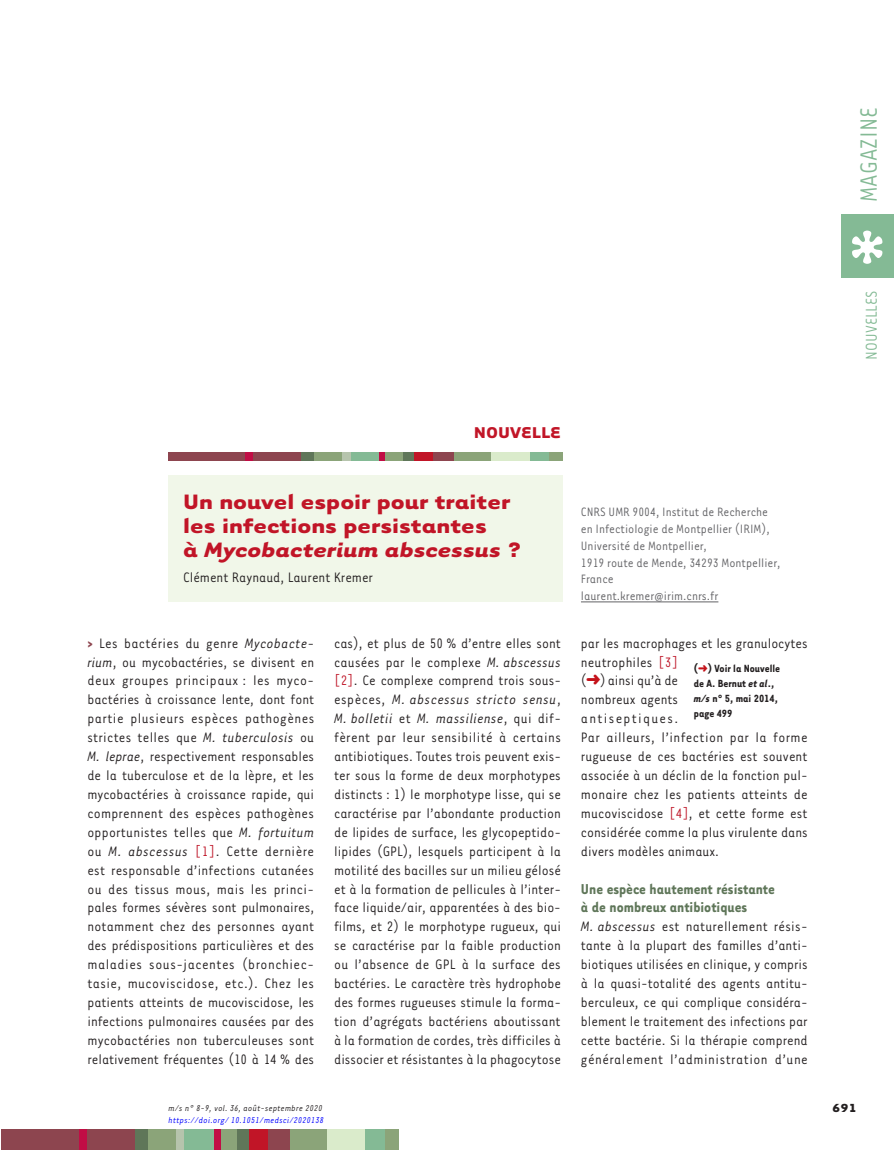
<style>
.page{position:relative;width:894px;height:1150px;background:#fff}
.page>*{position:absolute;margin:0;border:0;box-sizing:border-box;transform-origin:0 0}
.t1{font:27px "Tarzana Narrow";color:#84ba95}
.t2{font:700 24px/24px "Tarzana Wide";color:#c11527}
.t3{font:18px "Tarzana Narrow";color:#84ba95}
.t4{font:700 18px "Tarzana Wide";color:#c11527}
.t5{font:700 16.5px/18.9px "Tarzana Narrow";color:#5f7659}
.t6{font:15.75px/18.9px "Tarzana Narrow";color:#231f20;text-align:justify}
.t7{font:13.95px/17px "Tarzana Narrow";color:#636366}
.t8{font:700 13.5px "Tarzana Wide";color:#231f20}
.t9{font:700 12px/15px "Tarzana Narrow";color:#231f20}
.t10{font:italic 9.75px "Tarzana Narrow";letter-spacing:.025em;color:#00f}
.t11{font:italic 9.75px "Tarzana Narrow";letter-spacing:.025em;color:#231f20}
.s1{font-style:italic}
.s2{font-weight:700;color:#8d454f}
.s3{color:#bf182a}
.s4{color:#c4121a}
</style>
<div class="page">
<div style="left:1px;top:1128px;width:134px;height:21px;background:#8d454f"></div>
<div style="left:236px;top:1128px;width:13px;height:21px;background:#5f7659"></div>
<div style="left:79px;top:1128px;width:8px;height:21px;background:#c10d45"></div>
<div style="left:135px;top:1128px;width:21px;height:21px;background:#5f7659"></div>
<div style="left:148px;top:1128px;width:30px;height:21px;background:#8ba479"></div>
<div style="left:176px;top:1128px;width:9px;height:21px;background:#b6c4ad"></div>
<div style="left:185px;top:1128px;width:29px;height:21px;background:#84ba95"></div>
<div style="left:218px;top:1128px;width:19px;height:21px;background:#8ba479"></div>
<div style="left:214px;top:1128px;width:6px;height:21px;background:#c10d45"></div>
<div style="left:249px;top:1128px;width:27px;height:21px;background:#c11527"></div>
<div style="left:288px;top:1128px;width:39px;height:21px;background:#8ba479"></div>
<div style="left:268px;top:1128px;width:21px;height:21px;background:#8d454f"></div>
<div style="left:327px;top:1128px;width:39px;height:21px;background:#daebcb"></div>
<div style="left:365px;top:1128px;width:21px;height:21px;background:#84ba95"></div>
<div style="left:385px;top:1128px;width:13px;height:21px;background:#8ba479"></div>
<div style="left:841px;top:214px;width:52px;height:64px;background:#84ba95"></div>
<svg style="left:852px;top:230px;width:30px;height:34px"></svg>
<div style="left:168px;top:451px;width:133px;height:9px;background:#8d454f"></div>
<div style="left:300px;top:451px;width:27px;height:9px;background:#5f7659"></div>
<div style="left:401px;top:451px;width:13px;height:9px;background:#5f7659"></div>
<div style="left:314px;top:451px;width:29px;height:9px;background:#8ba479"></div>
<div style="left:350px;top:451px;width:29px;height:9px;background:#84ba95"></div>
<div style="left:529px;top:451px;width:20px;height:9px;background:#84ba95"></div>
<div style="left:384px;top:451px;width:18px;height:9px;background:#8ba479"></div>
<div style="left:548px;top:451px;width:14px;height:9px;background:#8ba479"></div>
<div style="left:453px;top:451px;width:38px;height:9px;background:#8ba479"></div>
<div style="left:491px;top:451px;width:39px;height:9px;background:#daebcb"></div>
<div style="left:342px;top:451px;width:8px;height:9px;background:#b6c4ad"></div>
<div style="left:246px;top:451px;width:7px;height:9px;background:#c10d45"></div>
<div style="left:379px;top:451px;width:6px;height:9px;background:#c10d45"></div>
<div style="left:414px;top:451px;width:27px;height:9px;background:#c11527"></div>
<div style="left:433px;top:451px;width:21px;height:9px;background:#8d454f"></div>
<div style="left:168px;top:475px;width:394px;height:127px;background:#f1f7e9"></div>
<hr style="left:581px;top:601px;width:137px;height:1px;background:#636366">
<h1 class="t1" style="left:852px;top:202px;width:96px;rotate:-90deg">MAGAZINE</h1>
<p class="t3" style="left:860px;top:359px;width:70px;rotate:-90deg">NOUVELLES</p>
<p class="t4" style="left:474px;top:420px;width:89px">NOUVELLE</p>
<h2 class="t2" style="left:183px;top:488px;width:339px">Un nouvel espoir pour traiter les infections persistantes<br>à <span class="s1">Mycobacterium abscessus</span> ?</h2>
<p class="t6" style="left:183px;top:567px;width:191px">Clément Raynaud, Laurent Kremer</p>
<p class="t7" style="left:581px;top:502px;width:201px">CNRS UMR 9004, Institut de Recherche en Infectiologie de Montpellier (IRIM),<br>Université de Montpellier,<br>1919 route de Mende, 34293 Montpellier,<br>France<br>laurent.kremer@irim.cnrs.fr</p>
<p class="t6" style="left:87px;top:632px;width:228px"><span class="s2">&gt;</span> Les bactéries du genre <span class="s1">Mycobacte&shy;rium</span>, ou mycobactéries, se divisent en deux groupes principaux : les myco&shy;bactéries à croissance lente, dont font partie plusieurs espèces pathogènes strictes telles que <span class="s1">M. tuberculosis</span> ou <span class="s1">M. leprae</span>, respectivement responsables de la tuberculose et de la lèpre, et les mycobactéries à croissance rapide, qui comprennent des espèces pathogènes opportunistes telles que <span class="s1">M. fortuitum </span>ou <span class="s1">M. abscessus</span> <span class="s3">[1]</span>. Cette dernière est responsable d’infections cutanées ou des tissus mous, mais les princi&shy;pales formes sévères sont pulmonaires, notamment chez des personnes ayant des prédispositions particulières et des maladies sous-jacentes (bronchiec&shy;tasie, mucoviscidose, etc.). Chez les patients atteints de mucoviscidose, les infections pulmonaires causées par des mycobactéries non tuberculeuses sont relativement fréquentes (10 à 14 % des</p>
<p class="t6" style="left:334px;top:632px;width:228px">cas), et plus de 50 % d’entre elles sont causées par le complexe <span class="s1">M. abscessus </span><span class="s3">[2]</span>. Ce complexe comprend trois sous&shy;espèces, <span class="s1">M. abscessus stricto sensu</span>, <span class="s1">M. bolletii</span> et <span class="s1">M. massiliense</span>, qui dif&shy;fèrent par leur sensibilité à certains antibiotiques. Toutes trois peuvent exis&shy;ter sous la forme de deux morphotypes distincts : 1) le morphotype lisse, qui se caractérise par l’abondante production de lipides de surface, les glycopeptido&shy;lipides (GPL), lesquels participent à la motilité des bacilles sur un milieu gélosé et à la formation de pellicules à l’inter&shy;face liquide/air, apparentées à des bio&shy;films, et 2) le morphotype rugueux, qui se caractérise par la faible production ou l’absence de GPL à la surface des bactéries. Le caractère très hydrophobe des formes rugueuses stimule la forma&shy;tion d’agrégats bactériens aboutissant à la formation de cordes, très difficiles à dissocier et résistantes à la phagocytose</p>
<p class="t6" style="left:581px;top:632px;width:228px;text-align:left">par les macrophages et les granulocytes neutrophiles <span class="s3">[3]<br></span>(<span class="s4">➜</span>) ainsi qu’à de<br>nombreux agents<br>antiseptiques.<br>Par ailleurs, l’infection par la forme rugueuse de ces bactéries est souvent associée à un déclin de la fonction pul&shy;monaire chez les patients atteints de mucoviscidose <span class="s3">[4]</span>, et cette forme est considérée comme la plus virulente dans divers modèles animaux.</p>
<p class="t9" style="left:693px;top:660px;width:88px">(<span class="s4">➜</span>) Voir la Nouvelle de A. Bernut <span class="s1">et al</span>., <span class="s1">m/s</span> n° 5, mai 2014, page 499</p>
<p class="t5" style="left:581px;top:878px;width:195px">Une espèce hautement résistante à de nombreux antibiotiques</p>
<p class="t6" style="left:581px;top:916px;width:228px"><span class="s1">M. abscessus</span> est naturellement résis&shy;tante à la plupart des familles d’anti&shy;biotiques utilisées en clinique, y compris à la quasi-totalité des agents antitu&shy;berculeux, ce qui complique considéra&shy;blement le traitement des infections par cette bactérie. Si la thérapie comprend généralement l’administration d’une</p>
<p class="t11" style="left:169px;top:1101px;width:155px">m/s n° 8-9, vol. 36, août-septembre 2020</p>
<p class="t8" style="left:832px;top:1098px;width:26px">691</p>
<p class="t10" style="left:169px;top:1113px;width:157px">https://doi.org/ 10.1051/medsci/2020138</p>
</div>
